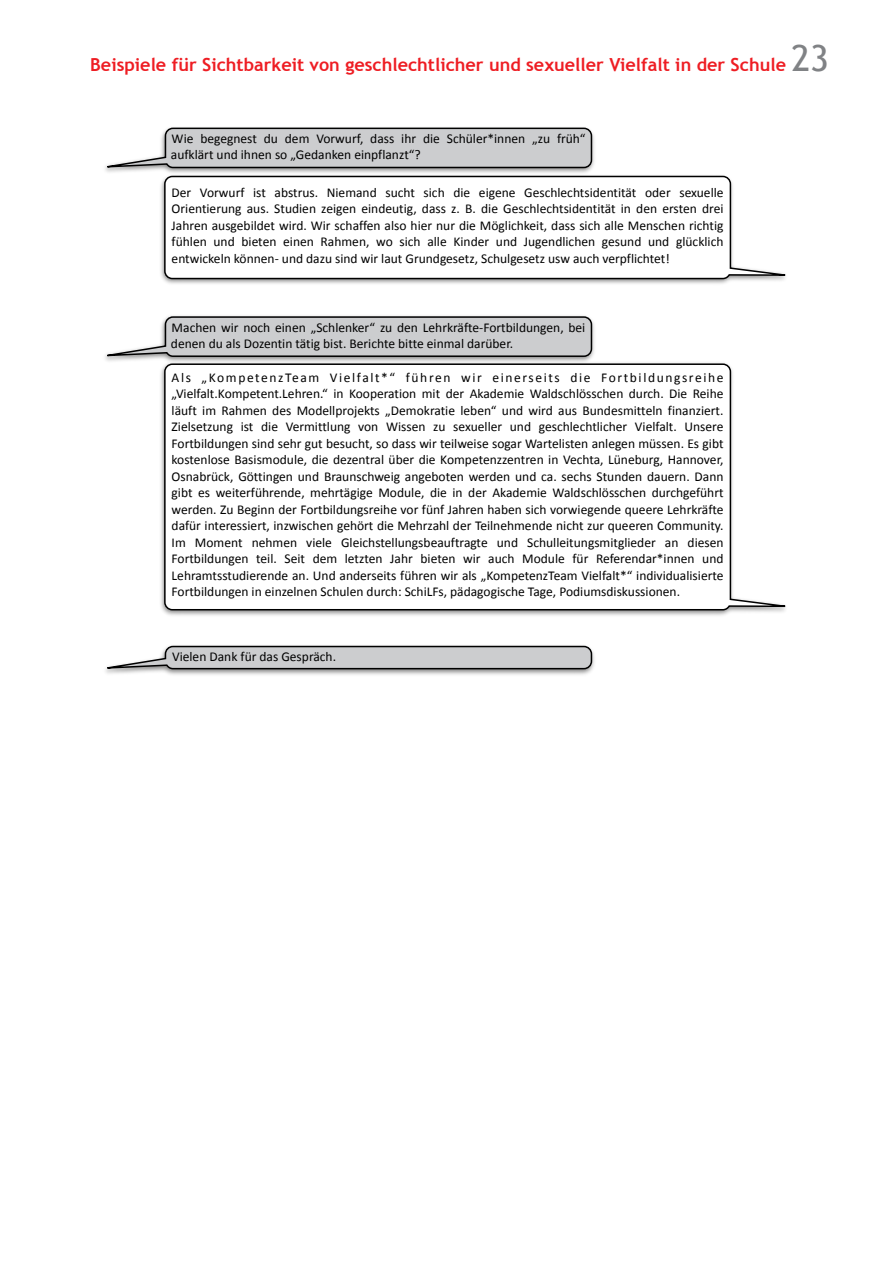
<style>
.page{position:relative;width:893px;height:1263px;background:#fff}
.page>*{position:absolute;margin:0;border:0;box-sizing:border-box;transform-origin:0 0}
.t1{font:700 18px "Calibri";color:#df2c31}
.t2{font:700 18px "Trebuchet MS";color:#ee1d23}
.t3{font:13.5px/16.5px "Calibri";color:#000}
.s1{font-family:"Gill Sans";font-weight:400;font-size:39px;color:#7c7d82}
.s2{font-family:"Trebuchet MS";font-weight:400;font-size:36px;color:#808285}
</style>
<div class="page">
<img style="left:105px;top:135px;width:490px;height:38px">
<svg style="left:105px;top:127px;width:488px;height:42px;background:#c1c2c3"></svg>
<img style="left:160px;top:181px;width:622px;height:103px">
<svg style="left:163px;top:175px;width:623px;height:105px"></svg>
<img style="left:105px;top:323px;width:490px;height:39px">
<svg style="left:105px;top:316px;width:488px;height:42px;background:#c0c1c3"></svg>
<img style="left:160px;top:362px;width:624px;height:254px">
<svg style="left:163px;top:363px;width:623px;height:248px"></svg>
<svg style="left:104px;top:645px;width:489px;height:26px;background:#b6b7b9"></svg>
<h1 class="t1" style="left:175px;top:51px;width:656px">Beispiele für Sichtbarkeit von geschlechtlicher und sexueller Vielfalt in der Schule <span class="s1">23</span><span class="s2">23</span></h1>
<h1 class="t2" style="left:90px;top:53px;width:629px">Beispiele für Sichtbarkeit von geschlechtlicher und sexuell r Vielfalt in de</h1>
<h1 class="t2" style="left:749px;top:53px;width:38px">hule</h1>
<p class="t3" style="left:171px;top:130px;width:416px">Wie begegnest du dem Vorwurf, dass ihr die Schüler*innen „zu früh“ aufklärt und ihnen so „Gedanken einpflanzt“?</p>
<p class="t3" style="left:172px;top:184px;width:553px;text-align:justify">Der Vorwurf ist abstrus. Niemand sucht sich die eigene Geschlechtsidentität oder sexuelle Orientierung aus. Studien zeigen eindeutig, dass z. B. die Geschlechtsidentität in den ersten drei Jahren ausgebildet wird. Wir schaffen also hier nur die Möglichkeit, dass sich alle Menschen richtig fühlen und bieten einen Rahmen, wo sich alle Kinder und Jugendlichen gesund und glücklich entwickeln können- und dazu sind wir laut Grundgesetz, Schulgesetz usw auch verpflichtet!</p>
<p class="t3" style="left:171px;top:318px;width:416px">Machen wir noch einen „Schlenker“ zu den Lehrkräfte-Fortbildungen, bei denen du als Dozentin tätig bist. Berichte bitte einmal darüber.</p>
<p class="t3" style="left:172px;top:368px;width:553px;text-align:justify">Als „KompetenzTeam Vielfalt*“ führen wir einerseits die Fortbildungsreihe „Vielfalt.Kompetent.Lehren.“ in Kooperation mit der Akademie Waldschlösschen durch. Die Reihe läuft im Rahmen des Modellprojekts „Demokratie leben“ und wird aus Bundesmitteln finanziert.<br>Zielsetzung ist die Vermittlung von Wissen zu sexueller und geschlechtlicher Vielfalt. Unsere Fortbildungen sind sehr gut besucht, so dass wir teilweise sogar Wartelisten anlegen müssen. Es gibt kostenlose Basismodule, die dezentral über die Kompetenzzentren in Vechta, Lüneburg, Hannover, Osnabrück, Göttingen und Braunschweig angeboten werden und ca. sechs Stunden dauern. Dann gibt es weiterführende, mehrtägige Module, die in der Akademie Waldschlösschen durchgeführt werden. Zu Beginn der Fortbildungsreihe vor fünf Jahren haben sich vorwiegende queere Lehrkräfte dafür interessiert, inzwischen gehört die Mehrzahl der Teilnehmende nicht zur queeren Community.<br>Im Moment nehmen viele Gleichstellungsbeauftragte und Schulleitungsmitglieder an diesen Fortbildungen teil. Seit dem letzten Jahr bieten wir auch Module für Referendar*innen und Lehramtsstudierende an. Und anderseits führen wir als „KompetenzTeam Vielfalt*“ individualisierte Fortbildungen in einzelnen Schulen durch: SchiLFs, pädagogische Tage, Podiumsdiskussionen.</p>
<p class="t3" style="left:172px;top:648px;width:166px">Vielen Dank für das Gespräch.</p>
</div>
